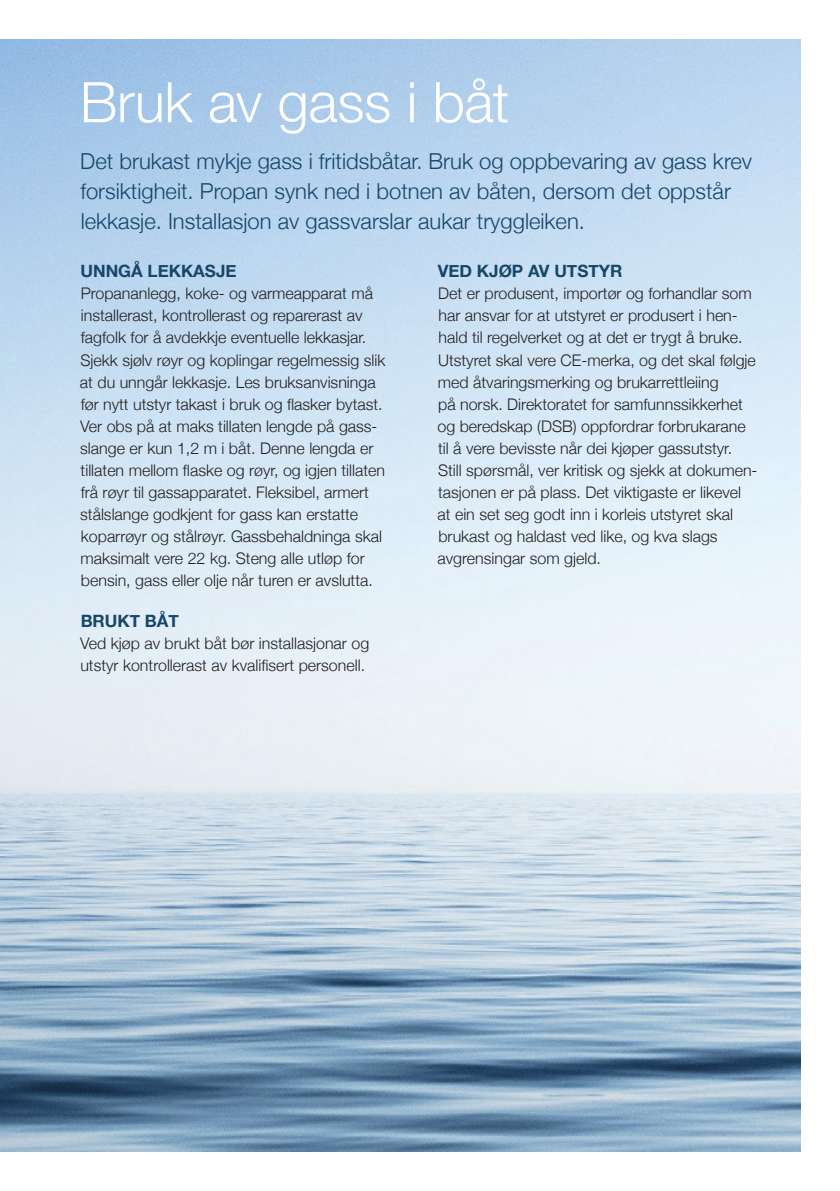
<style>
.page{position:relative;width:840px;height:1191px;background:#fff}
.page>*{position:absolute;margin:0;border:0;box-sizing:border-box;transform-origin:0 0}
.t1{font:300 56px "Helvetica Neue";letter-spacing:-.005em;color:#fff}
.t2{font:300 22px/30px "Helvetica Neue";color:#164669}
.t3{font:700 17px "Helvetica Neue";color:#164669}
.t4{font:300 16px/22px "Helvetica Neue";color:#231f20}
</style>
<div class="page">
<img style="left:0;top:40px;width:799px;height:1111px">
<h1 class="t1" style="left:80px;top:57px;width:430px">Bruk av gass i båt</h1>
<h2 class="t2" style="left:80px;top:145px;width:673px">Det brukast mykje gass i fritidsbåtar. Bruk og oppbevaring av gass krev forsiktigheit. Propan synk ned i botnen av båten, dersom det oppstår lekkasje. Installasjon av gassvarslar aukar tryggleiken.</h2>
<p class="t3" style="left:80px;top:258px;width:157px">UNNGÅ LEKKASJE</p>
<p class="t4" style="left:80px;top:281px;width:307px">Propananlegg, koke- og varmeapparat må installerast, kontrollerast og reparerast av fagfolk for å avdekkje eventuelle lekkasjar.<br>Sjekk sjølv røyr og koplingar regelmessig slik at du unngår lekkasje. Les bruksanvisninga før nytt utstyr takast i bruk og flasker bytast.<br>Ver obs på at maks tillaten lengde på gass&shy;slange er kun 1,2 m i båt. Denne lengda er tillaten mellom flaske og røyr, og igjen tillaten frå røyr til gassapparatet. Fleksibel, armert stålslange godkjent for gass kan erstatte koparrøyr og stålrøyr. Gassbehaldninga skal maksimalt vere 22 kg. Steng alle utløp for bensin, gass eller olje når turen er avslutta.</p>
<p class="t3" style="left:81px;top:607px;width:100px">BRUKT BÅT</p>
<p class="t4" style="left:80px;top:630px;width:290px">Ved kjøp av brukt båt bør installasjonar og utstyr kontrollerast av kvalifisert personell.</p>
<p class="t3" style="left:437px;top:258px;width:186px">VED KJØP AV UTSTYR</p>
<p class="t4" style="left:437px;top:281px;width:321px">Det er produsent, importør og forhandlar som har ansvar for at utstyret er produsert i hen&shy;hald til regelverket og at det er trygt å bruke.<br>Utstyret skal vere CE-merka, og det skal følgje med åtvaringsmerking og brukarrettleiing<br>på norsk. Direktoratet for samfunnssikkerhet og beredskap (DSB) oppfordrar forbrukarane til å vere bevisste når dei kjøper gassutstyr.<br>Still spørsmål, ver kritisk og sjekk at dokumen&shy;tasjonen er på plass. Det viktigaste er likevel<br>at ein set seg godt inn i korleis utstyret skal brukast og haldast ved like, og kva slags avgrensingar som gjeld.</p>
</div>
